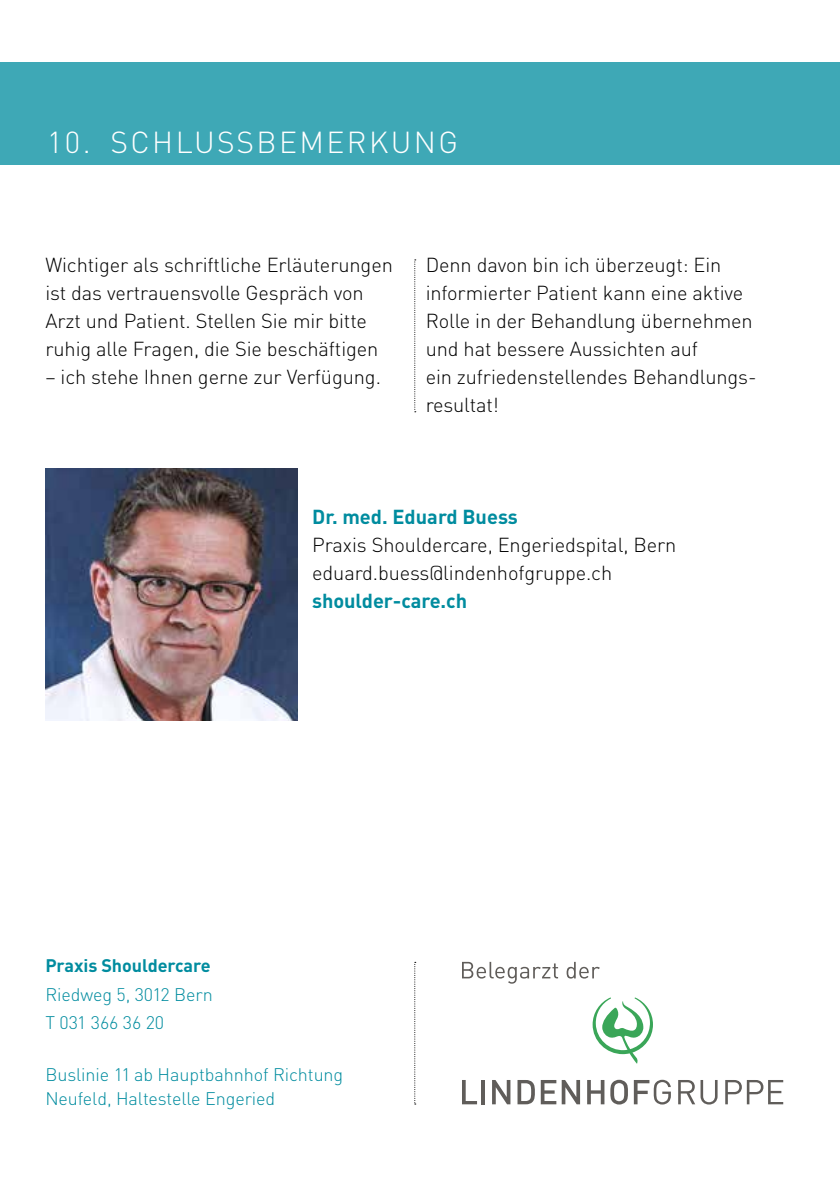
<style>
.page{position:relative;width:840px;height:1191px;background:#fff}
.page>*{position:absolute;margin:0;border:0;box-sizing:border-box;transform-origin:0 0}
.t1{font:300 30px "DIN";letter-spacing:.08em;color:#fff}
.t2{font:300 20px/28px "DIN";letter-spacing:-.005em;color:#000}
.t3{font:700 20px "DIN";letter-spacing:-.005em;color:#008c9f}
.t4{font:300 18px/28px "DIN";letter-spacing:-.005em;color:#008c9f}
.t5{font:700 18px "DIN";letter-spacing:-.005em;color:#008c9f}
</style>
<div class="page">
<div style="left:0;top:62px;width:839px;height:102px;background:#3ea8b6"></div>
<img style="left:45px;top:468px;width:252px;height:252px">
<svg style="left:492px;top:1080px;width:18px;height:24px"></svg>
<svg style="left:587px;top:1080px;width:17px;height:24px"></svg>
<svg style="left:540px;top:1080px;width:39px;height:24px"></svg>
<hr style="left:481px;top:1080px;width:3px;height:24px;background:#605d5a">
<svg style="left:517px;top:1080px;width:17px;height:24px"></svg>
<svg style="left:462px;top:1080px;width:15px;height:24px"></svg>
<svg style="left:610px;top:1079px;width:17px;height:25px"></svg>
<svg style="left:700px;top:1080px;width:17px;height:24px"></svg>
<svg style="left:725px;top:1080px;width:57px;height:24px"></svg>
<svg style="left:678px;top:1080px;width:16px;height:24px"></svg>
<svg style="left:633px;top:1079px;width:37px;height:25px"></svg>
<svg style="left:592px;top:997px;width:60px;height:66px"></svg>
<svg style="left:462px;top:962px;width:95px;height:21px"></svg>
<svg style="left:566px;top:962px;width:33px;height:16px"></svg>
<svg style="left:414px;top:962px;width:1px;height:142px"></svg>
<svg style="left:414px;top:259px;width:1px;height:153px"></svg>
<h1 class="t1" style="left:47px;top:124px;width:412px">10. SCHLUSSBEMERKUNG</h1>
<p class="t2" style="left:45px;top:251px;width:349px">Wichtiger als schriftliche Erläuterungen ist das vertrauensvolle Gespräch von Arzt und Patient. Stellen Sie mir bitte ruhig alle Fragen, die Sie beschäftigen</p>
<p class="t2" style="left:45px;top:363px;width:337px">– ich stehe Ihnen gerne zur Verfügung.</p>
<p class="t2" style="left:425px;top:251px;width:332px">Denn davon bin ich überzeugt: Ein informierter Patient kann eine aktive<br>Rolle in der Behandlung übernehmen und hat bessere Aussichten auf<br>ein zufriedenstellendes Behandlungs&shy;resultat!</p>
<p class="t3" style="left:312px;top:504px;width:207px">Dr. med. Eduard Buess</p>
<p class="t2" style="left:312px;top:531px;width:365px">Praxis Shouldercare, Engeriedspital, Bern eduard.buess@lindenhofgruppe.ch</p>
<p class="t3" style="left:312px;top:588px;width:156px">shoulder-care.ch</p>
<p class="t5" style="left:45px;top:954px;width:167px">Praxis Shouldercare</p>
<p class="t4" style="left:45px;top:979px;width:169px">Riedweg 5, 3012 Bern<br>T 031 366 36 20</p>
<p class="t4" style="left:45px;top:1061px;width:299px;line-height:24px">Buslinie 11 ab Hauptbahnhof Richtung<br>Neufeld, Haltestelle Engeried</p>
</div>
